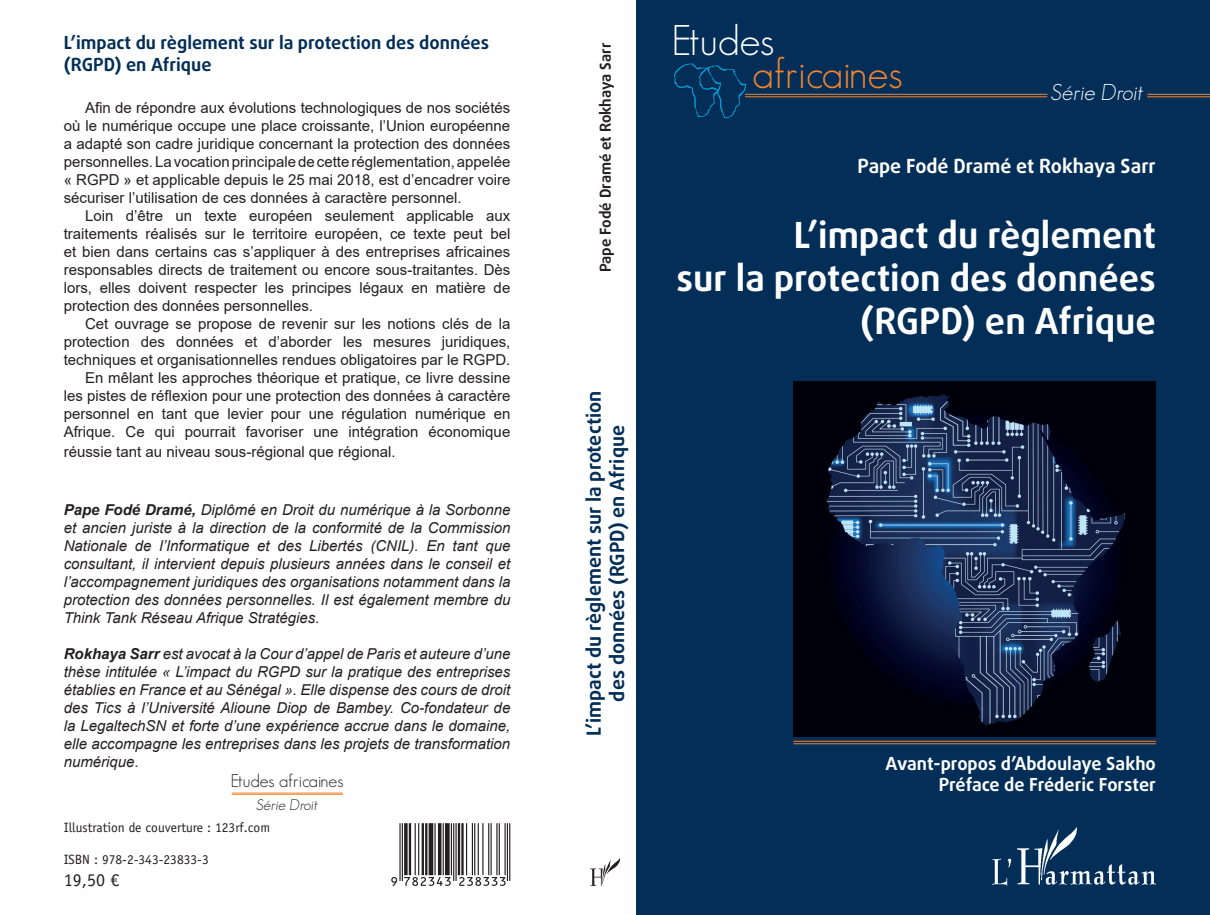
<style>
.page{position:relative;width:1210px;height:915px;background:#fff}
.page>*{position:absolute;margin:0;border:0;box-sizing:border-box;transform-origin:0 0}
.t1{font:300 42px "Geosans";color:#f5842f}
.t2{font:300 42px "Geosans";color:#fff}
.t3{font:700 36px/43.2px "Daxline Pro";color:#fff;text-align:right}
.t4{font:italic 300 22.5px "Geosans";color:#fff}
.t5{font:700 19.5px/23.4px "Daxline Pro";color:#022e57;text-align:center}
.t6{font:700 19.5px "Daxline Pro";color:#fff}
.t7{font:700 18px/21.6px "Daxline Pro";color:#022e57}
.t8{font:700 18px/21.6px "Daxline Pro";color:#fff;text-align:right}
.t9{font:300 18px "Geosans";color:#231f20}
.t10{font:18px "Officina Sans Std";color:#231f20}
.t11{font:15px/18px "Arial";color:#231f20;text-align:justify}
.t12{font:italic 15px/18px "Arial";color:#231f20;text-align:justify}
.t13{font:700 15px "Daxline Pro";color:#231f20}
.t14{font:italic 300 15px "Geosans";color:#231f20}
.t15{font:13.5px "Officina Sans Std";color:#231f20}
.s1{font-weight:700}
</style>
<div class="page">
<img style="left:591px;top:859px;width:28px;height:26px">
<div style="left:636px;top:0;width:574px;height:914px;background:#022e57"></div>
<img style="left:674px;top:63px;width:22px;height:47px">
<svg style="left:674px;top:88px;width:22px;height:1px"></svg>
<hr style="left:1147px;top:94px;width:63px;height:1px;background:#f5842f">
<hr style="left:1147px;top:96px;width:63px;height:1px;background:#f5842f">
<img style="left:723px;top:68px;width:28px;height:51px">
<img style="left:696px;top:65px;width:30px;height:52px">
<img style="left:696px;top:88px;width:30px;height:1px">
<hr style="left:745px;top:94px;width:302px;height:1px;background:#f5842f">
<hr style="left:745px;top:96px;width:302px;height:1px;background:#f5842f">
<img style="left:993px;top:827px;width:163px;height:58px">
<svg style="left:391px;top:823px;width:119px;height:62px"></svg>
<hr style="left:793px;top:740px;width:363px;height:1px;background:#f5842f">
<hr style="left:793px;top:743px;width:363px;height:1px;background:#f5842f">
<img style="left:793px;top:381px;width:363px;height:355px">
<hr style="left:232px;top:792px;width:111px;height:1px;background:#f5842f">
<hr style="left:232px;top:793px;width:111px;height:1px;background:#f5842f">
<p class="t7" style="left:64px;top:32px;width:427px">L’impact du règlement sur la protection des données (RGPD) en Afrique</p>
<p class="t11" style="left:64px;top:98px;width:448px;text-indent:21px">Afin de répondre aux évolutions technologiques de nos sociétés où le numérique occupe une place croissante, l’Union européenne a adapté son cadre juridique concernant la protection des données personnelles. La vocation principale de cette réglementation, appelée « RGPD » et applicable depuis le 25 mai 2018, est d’encadrer voire sécuriser l’utilisation de ces données à caractère personnel.</p>
<p class="t11" style="left:64px;top:206px;width:448px;text-indent:21px">Loin d’être un texte européen seulement applicable aux traitements réalisés sur le territoire européen, ce texte peut bel et bien dans certains cas s’appliquer à des entreprises africaines responsables directs de traitement ou encore sous-traitantes. Dès lors, elles doivent respecter les principes légaux en matière de protection des données personnelles.</p>
<p class="t11" style="left:64px;top:314px;width:448px;text-align:right">Cet ouvrage se propose de revenir sur les notions clés de la protection des données et d’aborder les mesures juridiques, techniques et organisationnelles rendues obligatoires par le RGPD.<br>En mêlant les approches théorique et pratique, ce livre dessine les pistes de réflexion pour une protection des données à caractère personnel en tant que levier pour une régulation numérique en Afrique. Ce qui pourrait favoriser une intégration économique</p>
<p class="t11" style="left:64px;top:442px;width:333px">réussie tant au niveau sous-régional que régional.</p>
<p class="t12" style="left:64px;top:500px;width:448px"><span class="s1">Pape Fodé Dramé,</span> Diplômé en Droit du numérique à la Sorbonne et ancien juriste à la direction de la conformité de la Commission Nationale de l’Informatique et des Libertés (CNIL). En tant que consultant, il intervient depuis plusieurs années dans le conseil et l’accompagnement juridiques des organisations notamment dans la protection des données personnelles. Il est également membre du Think Tank Réseau Afrique Stratégies.</p>
<p class="t12" style="left:64px;top:644px;width:448px"><span class="s1">Rokhaya Sarr</span> est avocat à la Cour d’appel de Paris et auteure d’une thèse intitulée « L’impact du RGPD sur la pratique des entreprises établies en France et au Sénégal ». Elle dispense des cours de droit des Tics à l’Université Alioune Diop de Bambey. Co-fondateur de la LegaltechSN et forte d’une expérience accrue dans le domaine, elle accompagne les entreprises dans les projets de transformation numérique.</p>
<p class="t9" style="left:231px;top:770px;width:114px">Etudes africaines</p>
<p class="t14" style="left:256px;top:795px;width:63px">Série Droit</p>
<p class="t15" style="left:64px;top:819px;width:208px">Illustration de couverture : 123rf.com</p>
<p class="t15" style="left:64px;top:851px;width:147px">ISBN : 978-2-343-23833-3</p>
<p class="t10" style="left:64px;top:868px;width:57px">19,50 €</p>
<p class="t13" style="left:595px;top:272px;width:231px;rotate:-90deg">Pape Fodé Dramé et Rokhaya Sarr</p>
<h3 class="t5" style="left:582px;top:735px;width:346px;rotate:-90deg">L’impact du règlement sur la protection des données (RGPD) en Afrique</h3>
<h1 class="t2" style="left:672px;top:17px;width:104px">Etudes</h1>
<h1 class="t1" style="left:752px;top:50px;width:151px">africaines</h1>
<h3 class="t4" style="left:1051px;top:79px;width:94px">Série Droit</h3>
<h3 class="t6" style="left:857px;top:152px;width:300px">Pape Fodé Dramé et Rokhaya Sarr</h3>
<h2 class="t3" style="left:676px;top:214px;width:481px">L’impact du règlement<br>sur la protection des données (RGPD) en Afrique</h2>
<p class="t8" style="left:885px;top:752px;width:272px">Avant-propos d’Abdoulaye Sakho<br>Préface de Fréderic Forster</p>
</div>
